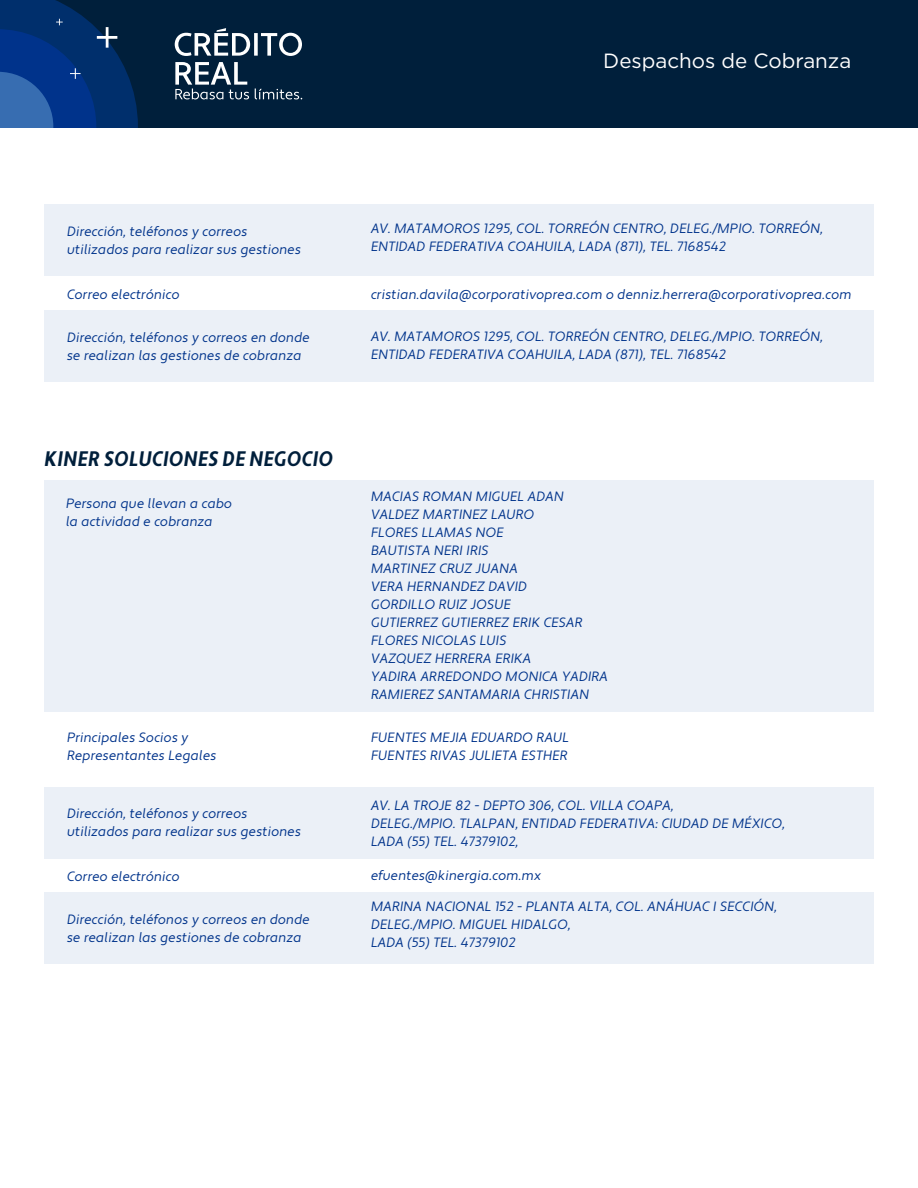
<style>
.page{position:relative;width:918px;height:1188px;background:#fff}
.page>*{position:absolute;margin:0;border:0;box-sizing:border-box;transform-origin:0 0}
.t1{font:21px "Apertura Bold Condensed Obliq";color:#001f3b}
.t2{font:20.55px "Gotham HTF";color:#fff}
.t3{font:13.5px/18px "Apertura Obliq";color:#00338b}
</style>
<div class="page">
<div style="left:0;top:0;width:918px;height:128px;background:#001f3b"></div>
<svg style="left:0;top:0;width:138px;height:128px"></svg>
<svg style="left:175px;top:28px;width:127px;height:71px"></svg>
<div style="left:44px;top:892px;width:830px;height:72px;background:#ebf0f7"></div>
<div style="left:44px;top:480px;width:830px;height:231px;background:#ebf0f7"></div>
<div style="left:44px;top:787px;width:830px;height:72px;background:#ebf0f7"></div>
<div style="left:44px;top:204px;width:830px;height:72px;background:#ebf0f7"></div>
<div style="left:44px;top:310px;width:830px;height:72px;background:#ebf0f7"></div>
<h2 class="t2" style="left:603px;top:50px;width:250px">Despachos de Cobranza</h2>
<p class="t3" style="left:67px;top:222px;width:236px">Dirección, teléfonos y correos utilizados para realizar sus gestiones</p>
<p class="t3" style="left:371px;top:220px;width:454px">AV. MATAMOROS 1295, COL. TORREÓN CENTRO, DELEG./MPIO. TORREÓN,<br>ENTIDAD FEDERATIVA COAHUILA, LADA (871), TEL. 7168542</p>
<p class="t3" style="left:67px;top:286px;width:114px">Correo electrónico</p>
<p class="t3" style="left:67px;top:329px;width:244px">Dirección, teléfonos y correos en donde se realizan las gestiones de cobranza</p>
<p class="t3" style="left:371px;top:286px;width:482px">cristian.davila@corporativoprea.com o denniz.herrera@corporativoprea.com</p>
<p class="t3" style="left:371px;top:328px;width:454px">AV. MATAMOROS 1295, COL. TORREÓN CENTRO, DELEG./MPIO. TORREÓN,<br>ENTIDAD FEDERATIVA COAHUILA, LADA (871), TEL. 7168542</p>
<h1 class="t1" style="left:44px;top:446px;width:291px">KINER SOLUCIONES DE NEGOCIO</h1>
<p class="t3" style="left:66px;top:495px;width:168px">Persona que llevan a cabo la actividad e cobranza</p>
<p class="t3" style="left:371px;top:488px;width:239px">MACIAS ROMAN MIGUEL ADAN<br>VALDEZ MARTINEZ LAURO<br>FLORES LLAMAS NOE<br>BAUTISTA NERI IRIS<br>MARTINEZ CRUZ JUANA<br>VERA HERNANDEZ DAVID<br>GORDILLO RUIZ JOSUE<br>GUTIERREZ GUTIERREZ ERIK CESAR<br>FLORES NICOLAS LUIS<br>VAZQUEZ HERRERA ERIKA<br>YADIRA ARREDONDO MONICA YADIRA<br>RAMIEREZ SANTAMARIA CHRISTIAN</p>
<p class="t3" style="left:67px;top:729px;width:151px">Principales Socios y<br>Representantes Legales</p>
<p class="t3" style="left:371px;top:729px;width:200px">FUENTES MEJIA EDUARDO RAUL<br>FUENTES RIVAS JULIETA ESTHER</p>
<p class="t3" style="left:67px;top:805px;width:236px">Dirección, teléfonos y correos utilizados para realizar sus gestiones</p>
<p class="t3" style="left:371px;top:796px;width:416px">AV. LA TROJE 82 - DEPTO 306, COL. VILLA COAPA,<br>DELEG./MPIO. TLALPAN, ENTIDAD FEDERATIVA: CIUDAD DE MÉXICO,<br>LADA (55) TEL. 47379102,</p>
<p class="t3" style="left:67px;top:868px;width:114px">Correo electrónico</p>
<p class="t3" style="left:67px;top:910px;width:244px">Dirección, teléfonos y correos en donde se realizan las gestiones de cobranza</p>
<p class="t3" style="left:371px;top:867px;width:172px">efuentes@kinergia.com.mx</p>
<p class="t3" style="left:371px;top:897px;width:408px">MARINA NACIONAL 152 - PLANTA ALTA, COL. ANÁHUAC I SECCIÓN,<br>DELEG./MPIO. MIGUEL HIDALGO,<br>LADA (55) TEL. 47379102</p>
</div>
